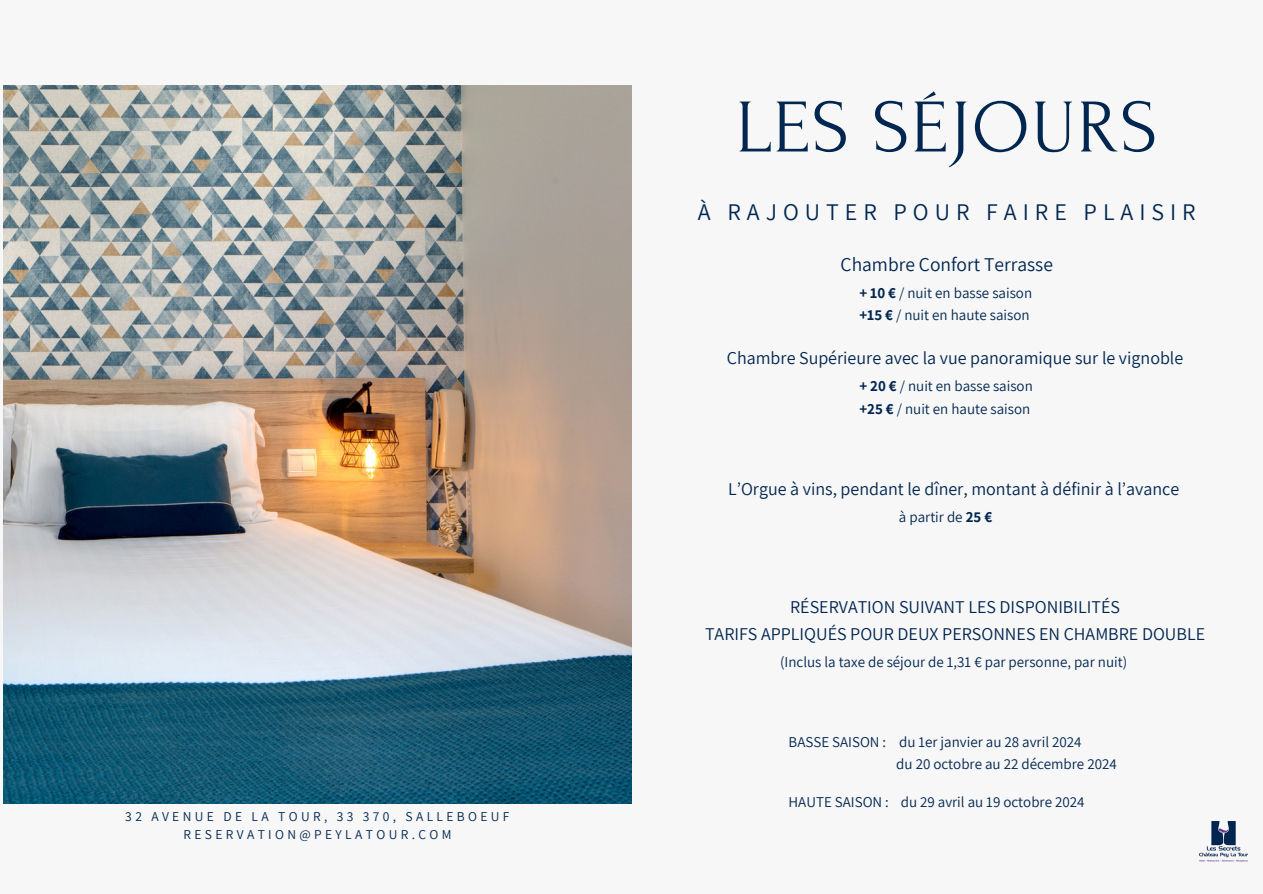
<style>
.page{position:relative;width:1263px;height:894px;background:#fff}
.page>*{position:absolute;margin:0;border:0;box-sizing:border-box;transform-origin:0 0}
.t1{font:75.6px "Forum";letter-spacing:.025em;color:#012650}
.t2{font:23.85px "Assistant";letter-spacing:.25em;color:#012650}
.t3{font:19.5px "Assistant";color:#012650}
.t4{font:18px "Assistant";color:#012650}
.t5{font:15px "Assistant";color:#012650}
.t6{font:13.5px/18px "Assistant";letter-spacing:.25em;color:#012650;text-align:center}
.s1{font-weight:700}
</style>
<div class="page">
<div style="left:0;top:0;width:1263px;height:893px;background:#f7f7f7"></div>
<img style="left:4px;top:86px;width:627px;height:717px">
<img style="left:1200px;top:821px;width:47px;height:40px">
<p class="t6" style="left:125px;top:807px;width:386px">32 AVENUE DE LA TOUR, 33 370, SALLEBOEUF<br>RESERVATION@PEYLATOUR.COM</p>
<p class="t1" style="left:736px;top:87px;width:423px">LES SÉJOURS</p>
<p class="t2" style="left:698px;top:196px;width:499px">À RAJOUTER POUR FAIRE PLAISIR</p>
<p class="t3" style="left:841px;top:251px;width:214px">Chambre Confort Terrasse</p>
<p class="t5" style="left:859px;top:282px;width:174px"><span class="s1">+ 10 €</span> / nuit en basse saison</p>
<p class="t5" style="left:859px;top:305px;width:172px"><span class="s1">+15 €</span> / nuit en haute saison</p>
<p class="t4" style="left:727px;top:345px;width:458px">Chambre Supérieure avec la vue panoramique sur le vignoble</p>
<p class="t5" style="left:859px;top:376px;width:175px"><span class="s1">+ 20 €</span> / nuit en basse saison</p>
<p class="t5" style="left:859px;top:398px;width:172px"><span class="s1">+25 €</span> / nuit en haute saison</p>
<p class="t4" style="left:728px;top:476px;width:453px">L’Orgue à vins, pendant le dîner, montant à définir à l’avance</p>
<p class="t5" style="left:899px;top:507px;width:95px">à partir de <span class="s1">25 €</span></p>
<p class="t4" style="left:790px;top:594px;width:331px">RÉSERVATION SUIVANT LES DISPONIBILITÉS</p>
<p class="t4" style="left:705px;top:621px;width:502px">TARIFS APPLIQUÉS POUR DEUX PERSONNES EN CHAMBRE DOUBLE</p>
<p class="t5" style="left:780px;top:651px;width:348px">(Inclus la taxe de séjour de 1,31 € par personne, par nuit)</p>
<p class="t5" style="left:789px;top:731px;width:99px">BASSE SAISON :</p>
<p class="t5" style="left:789px;top:791px;width:102px">HAUTE SAISON :</p>
<p class="t5" style="left:899px;top:731px;width:184px">du 1er janvier au 28 avril 2024</p>
<p class="t5" style="left:896px;top:753px;width:222px">du 20 octobre au 22 décembre 2024</p>
<p class="t5" style="left:901px;top:791px;width:185px">du 29 avril au 19 octobre 2024</p>
</div>
